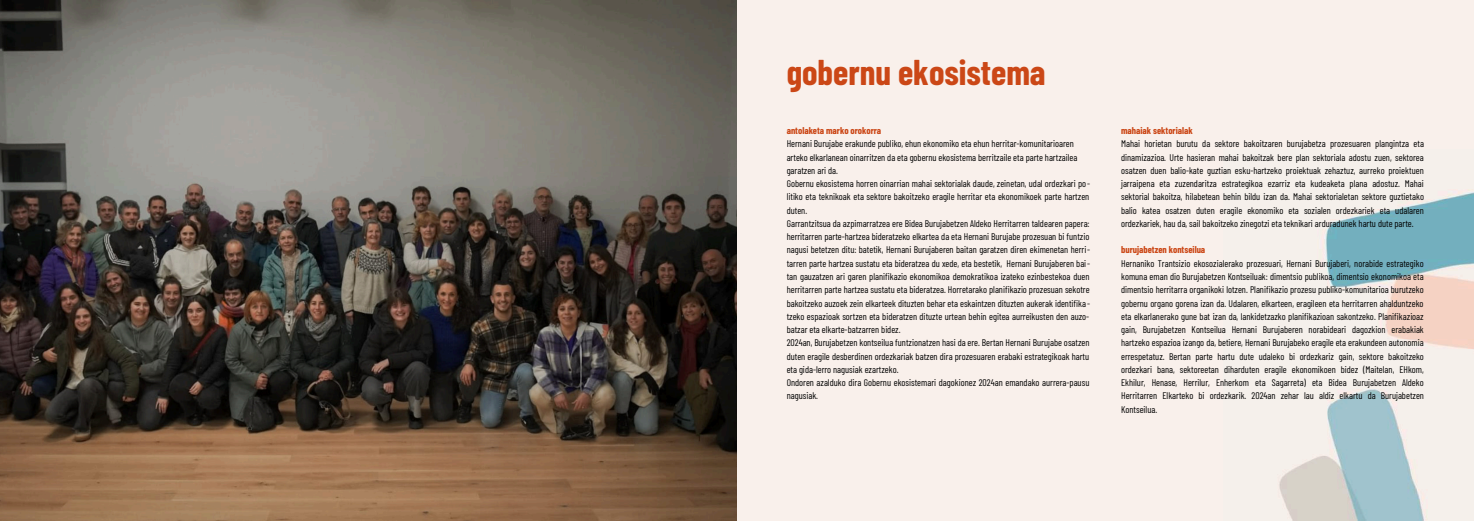
<style>
.page{position:relative;width:1474px;height:521px;background:#fff}
.page>*{position:absolute;margin:0;border:0;box-sizing:border-box;transform-origin:0 0}
.t1{font:700 35px "Barlow Condensed";color:#cb4716}
.t2{font:9.62px/13.2px "Barlow Condensed";color:#000;text-align:justify}
.t3{font:700 9.62px "Barlow Condensed";color:#cb4716}
</style>
<div class="page">
<div style="left:737px;top:0;width:736px;height:521px;background:#f9f0eb"></div>
<img style="left:1223px;top:149px;width:250px;height:372px">
<img style="left:0;top:0;width:737px;height:521px">
<h1 class="t1" style="left:786px;top:47px;width:260px">gobernu ekosistema</h1>
<p class="t3" style="left:786px;top:124px;width:96px">antolaketa marko orokorra</p>
<p class="t2" style="left:786px;top:137px;width:305px;text-align:left">Hernani Burujabe erakunde publiko, ehun ekonomiko eta ehun herritar-komunitarioaren arteko elkarlanean oinarritzen da eta gobernu ekosistema berritzaile eta parte hartzailea garatzen ari da.<br>Gobernu ekosistema horren oinarrian mahai sektorialak daude, zeinetan, udal ordezkari po&shy;litiko eta teknikoak eta sektore bakoitzeko eragile herritar eta ekonomikoek parte hartzen duten.<br>Garrantzitsua da azpimarratzea ere Bidea Burujabetzen Aldeko Herritarren taldearen papera: herritarren parte-hartzea bideratzeko elkartea da eta Hernani Burujabe prozesuan bi funtzio nagusi betetzen ditu: batetik, Hernani Burujaberen baitan garatzen diren ekimenetan herri&shy;tarren parte hartzea sustatu eta bideratzea du xede, eta bestetik, Hernani Burujaberen bai&shy;tan gauzatzen ari garen planifikazio ekonomikoa demokratikoa izateko ezinbestekoa duen herritarren parte hartzea sustatu eta bideratzea. Horretarako planifikazio prozesuan sekotre bakoitzeko auzoek zein elkarteek dituzten behar eta eskaintzen dituzten aukerak identifika&shy;tzeko espazioak sortzen eta bideratzen dituzte urtean behin egitea aurreikusten den auzo&shy;batzar eta elkarte-batzarren bidez.<br>2024an, Burujabetzen kontseilua funtzionatzen hasi da ere. Bertan Hernani Burujabe osatzen duten eragile desberdinen ordezkariak batzen dira prozesuaren erabaki estrategikoak hartu eta gida-lerro nagusiak ezartzeko.<br>Ondoren azalduko dira Gobernu ekosistemari dagokionez 2024an emandako aurrera-pausu nagusiak.</p>
<p class="t3" style="left:1121px;top:124px;width:73px">mahaiak sektorialak</p>
<p class="t2" style="left:1121px;top:137px;width:304px">Mahai horietan burutu da sektore bakoitzaren burujabetza prozesuaren plangintza eta dinamizazioa. Urte hasieran mahai bakoitzak bere plan sektoriala adostu zuen, sektorea osatzen duen balio-kate guztian esku-hartzeko proiektuak zehaztuz, aurreko proiektuen jarraipena eta zuzendaritza estrategikoa ezarriz eta kudeaketa plana adostuz. Mahai sektorial bakoitza, hilabetean behin bildu izan da. Mahai sektorialetan sektore guztietako balio katea osatzen duten eragile ekonomiko eta sozialen ordezkariek eta udalaren ordezkariek, hau da, sail bakoitzeko zinegotzi eta teknikari arduradunek hartu dute parte.</p>
<p class="t3" style="left:1121px;top:243px;width:86px">burujabetzen kontseilua</p>
<p class="t2" style="left:1121px;top:256px;width:304px">Hernaniko Trantsizio ekosozialerako prozesuari, Hernani Burujaberi, norabide estrategiko komuna eman dio Burujabetzen Kontseiluak: dimentsio publikoa, dimentsio ekonomikoa eta dimentsio herritarra organikoki lotzen. Planifikazio prozesu publiko-komunitarioa burutzeko gobernu organo gorena izan da. Udalaren, elkarteen, eragileen eta herritarren ahalduntzeko eta elkarlanerako gune bat izan da, lankidetzazko planifikazioan sakontzeko. Planifikazioaz gain, Burujabetzen Kontseilua Hernani Burujaberen norabideari dagozkion erabakiak hartzeko espazioa izango da, betiere, Hernani Burujabeko eragile eta erakundeen autonomia errespetatuz. Bertan parte hartu dute udaleko bi ordezkariz gain, sektore bakoitzeko ordezkari bana, sektoreetan diharduten eragile ekonomikoen bidez (Maitelan, EHkom, Ekhilur, Henase, Herrilur, Enherkom eta Sagarreta) eta Bidea Burujabetzen Aldeko Herritarren Elkarteko bi ordezkarik. 2024an zehar lau aldiz elkartu da Burujabetzen Kontseilua.</p>
</div>
